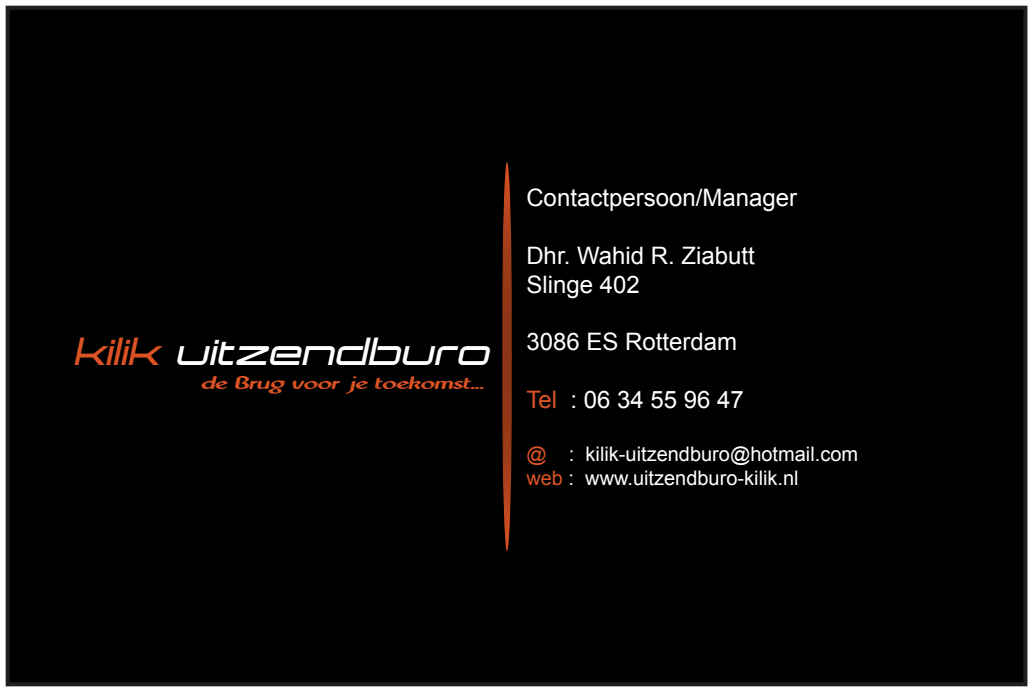
<style>
.page{position:relative;width:1032px;height:692px;background:#fff}
.page>*{position:absolute;margin:0;border:0;box-sizing:border-box;transform-origin:0 0}
.t1{font:italic 700 36px "Expansiva";color:#fff}
.t2{font:24px/28.8px "Arial";color:#fff}
.t3{font:20px/24px "Arial";color:#fff}
.t4{font:italic 500 expanded 20px "Abbey";color:#db5324}
.s1{color:#db5324}
</style>
<div class="page">
<div style="left:8px;top:8px;width:1017px;height:676px;background:#000"></div>
<div style="left:6px;top:6px;width:1021px;height:680px;border:4px solid #231f20"></div>
<svg style="left:502px;top:162px;width:10px;height:323px"></svg>
<svg style="left:502px;top:228px;width:10px;height:323px;background:#933717"></svg>
<h1 class="t1" style="left:76px;top:329px;width:417px"><span class="s1">kilik</span> uitzendburo</h1>
<p class="t4" style="left:201px;top:374px;width:289px">de Brug voor je toekomst...</p>
<p class="t2" style="left:526px;top:183px;width:272px">Contactpersoon/Manager</p>
<p class="t2" style="left:526px;top:241px;width:230px">Dhr. Wahid R. Ziabutt<br>Slinge 402</p>
<p class="t2" style="left:526px;top:327px;width:212px">3086 ES Rotterdam</p>
<p class="t2" style="left:526px;top:385px;width:219px"><span class="s1">Tel</span> : 06 34 55 96 47</p>
<p class="t3" style="left:526px;top:442px;width:333px"><span class="s1">@</span> : kilik-uitzendburo@hotmail.com <span class="s1">web</span> : www.uitzendburo-kilik.nl</p>
</div>
